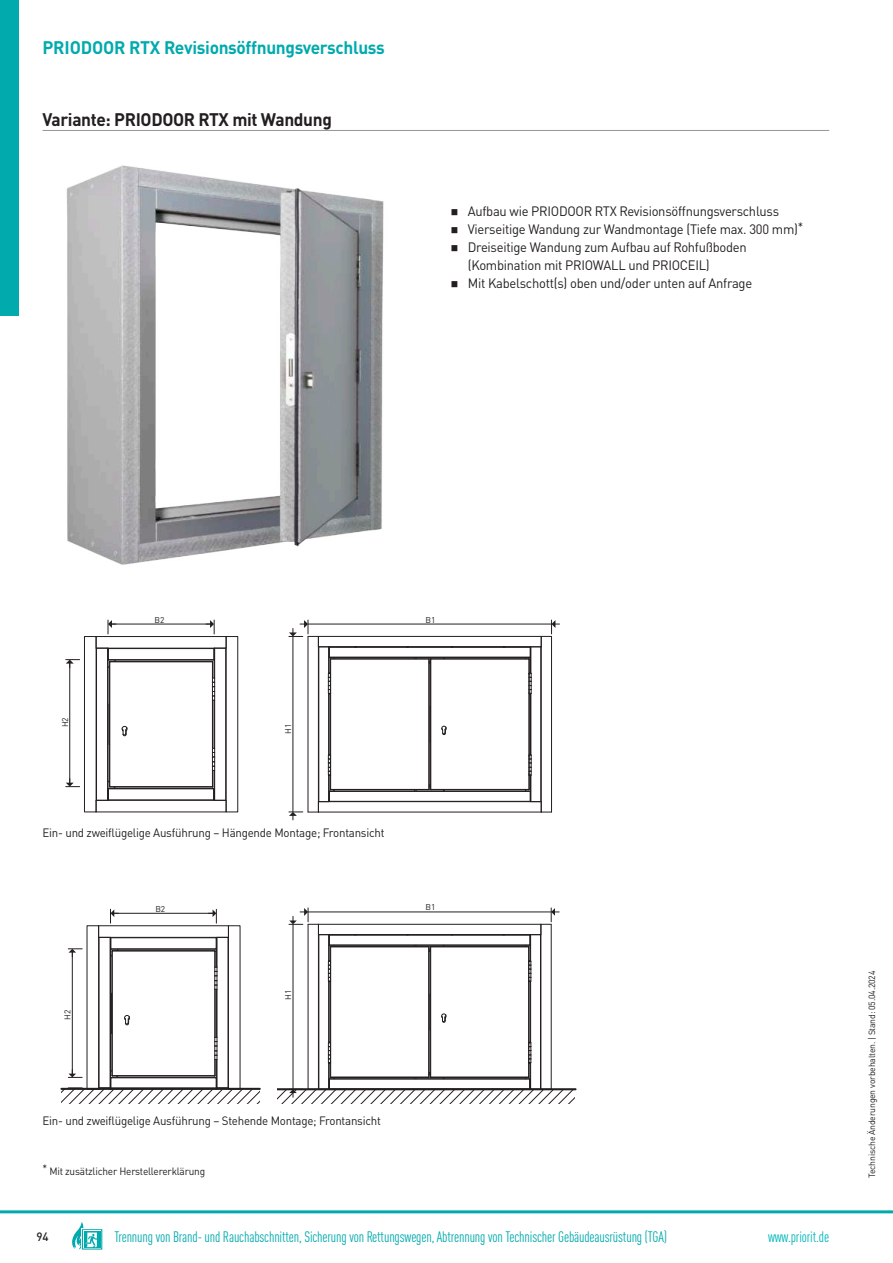
<style>
.page{position:relative;width:893px;height:1263px;background:#fff}
.page>*{position:absolute;margin:0;border:0;box-sizing:border-box;transform-origin:0 0}
.t1{font:700 18px "DINOT";letter-spacing:-.02em;color:#00aaad}
.t2{font:700 18px "DINOT";letter-spacing:-.02em;color:#231f20;scale:.96 1}
.t3{font:condensed 15px "DINOT";letter-spacing:-.01em;color:#00aaad}
.t4{font:condensed 15px "DINOT";letter-spacing:-.01em;color:#00b6ba}
.t5{font:13.5px/18px "DINOT";letter-spacing:-.02em;color:#231f20;scale:.96 1}
.t6{font:12px "DINOT";letter-spacing:-.02em;color:#231f20;scale:.96 1}
.t7{font:500 12px "DINOT";color:#231f20;scale:.96 1}
.t8{font:10.5px "DINOT";letter-spacing:-.02em;color:#231f20;scale:.96 1}
.t9{font:9px "DINOT";letter-spacing:-.02em;color:#231f20;scale:.96 1}
.t10{font:8.4px "DINOT";color:#231f20}
</style>
<div class="page">
<img style="left:66px;top:165px;width:318px;height:400px">
<hr style="left:43px;top:130px;width:786px;height:1px;background:#939598">
<hr style="left:69px;top:662px;width:1px;height:122px;background:#231f20">
<svg style="left:66px;top:659px;width:14px;height:9px"></svg>
<svg style="left:66px;top:779px;width:14px;height:8px"></svg>
<svg style="left:96px;top:620px;width:130px;height:192px"></svg>
<div style="left:96px;top:636px;width:130px;height:12px;border:1px solid #231f20"></div>
<div style="left:226px;top:636px;width:12px;height:176px;border:1px solid #231f20"></div>
<div style="left:84px;top:636px;width:12px;height:176px;border:1px solid #231f20"></div>
<hr style="left:530px;top:694px;width:1px;height:60px;background:#231f20">
<hr style="left:531px;top:693px;width:1px;height:62px;background:#231f20">
<hr style="left:540px;top:647px;width:1px;height:155px;background:#231f20">
<hr style="left:529px;top:693px;width:1px;height:62px;background:#231f20">
<hr style="left:431px;top:659px;width:98px;height:1px;background:#231f20">
<hr style="left:431px;top:789px;width:98px;height:1px;background:#231f20">
<hr style="left:431px;top:658px;width:98px;height:1px;background:#231f20">
<hr style="left:329px;top:791px;width:201px;height:1px;background:#231f20">
<hr style="left:329px;top:657px;width:201px;height:1px;background:#231f20">
<hr style="left:329px;top:647px;width:201px;height:1px;background:#231f20">
<svg style="left:441px;top:725px;width:6px;height:10px"></svg>
<hr style="left:551px;top:636px;width:1px;height:176px;background:#231f20">
<hr style="left:541px;top:636px;width:1px;height:176px;background:#231f20">
<hr style="left:318px;top:646px;width:223px;height:1px;background:#231f20">
<hr style="left:318px;top:636px;width:223px;height:1px;background:#231f20">
<svg style="left:525px;top:754px;width:26px;height:59px"></svg>
<hr style="left:318px;top:812px;width:223px;height:1px;background:#231f20">
<hr style="left:318px;top:801px;width:223px;height:1px;background:#231f20">
<hr style="left:308px;top:624px;width:243px;height:1px;background:#231f20">
<svg style="left:525px;top:620px;width:34px;height:75px"></svg>
<svg style="left:289px;top:620px;width:142px;height:200px"></svg>
<svg style="left:61px;top:909px;width:199px;height:194px"></svg>
<hr style="left:277px;top:1088px;width:299px;height:2px;background:#231f20">
<svg style="left:277px;top:908px;width:298px;height:195px"></svg>
<hr style="left:0;top:1210px;width:893px;height:3px;background:#00aaad">
<div style="left:0;top:0;width:19px;height:316px;background:#00aaad"></div>
<svg style="left:81px;top:1229px;width:22px;height:21px"></svg>
<div style="left:82px;top:1229px;width:20px;height:20px;border:1px solid #00aaad"></div>
<div style="left:83px;top:1231px;width:18px;height:17px;background:#00aaad"></div>
<svg style="left:72px;top:1222px;width:25px;height:27px"></svg>
<h1 class="t1" style="left:43px;top:41px;width:344px">PRIODOOR RTX Revisionsöffnungsverschluss</h1>
<h1 class="t2" style="left:43px;top:113px;width:303px">Variante: PRIODOOR RTX mit Wandung</h1>
<p class="t5" style="left:468px;top:203px;width:351px">Aufbau wie PRIODOOR RTX Revisionsöffnungsverschluss Vierseitige Wandung zur Wandmontage (Tiefe max. 300 mm)<sup>* </sup>Dreiseitige Wandung zum Aufbau auf Rohfußboden (Kombination mit PRIOWALL und PRIOCEIL)<br>Mit Kabelschott(s) oben und/oder unten auf Anfrage</p>
<p class="t10" style="left:60px;top:727px;width:12px;rotate:-90deg">H2</p>
<p class="t10" style="left:154px;top:616px;width:11px">B2</p>
<p class="t10" style="left:283px;top:734px;width:12px;rotate:-90deg">H1</p>
<p class="t6" style="left:43px;top:828px;width:358px">Ein- und zweiflügelige Ausführung – Hängende Montage; Frontansicht</p>
<p class="t10" style="left:63px;top:1020px;width:12px;rotate:-90deg">H2</p>
<p class="t10" style="left:155px;top:904px;width:11px">B2</p>
<p class="t10" style="left:283px;top:1000px;width:12px;rotate:-90deg">H1</p>
<p class="t6" style="left:43px;top:1116px;width:354px">Ein- und zweiflügelige Ausführung – Stehende Montage; Frontansicht</p>
<p class="t8" style="left:43px;top:1167px;width:171px">* Mit zusätzlicher Herstellererklärung</p>
<p class="t10" style="left:426px;top:615px;width:11px">B1</p>
<p class="t10" style="left:425px;top:903px;width:11px">B1</p>
<p class="t7" style="left:37px;top:1232px;width:14px">94</p>
<p class="t3" style="left:114px;top:1230px;width:554px">Trennung von Brand- und Rauchabschnitten, Sicherung von Rettungswegen, Abtrennung von Technischer Gebäudeausrüstung (TGA)</p>
<p class="t4" style="left:768px;top:1230px;width:63px">www.priorit.de</p>
<p class="t9" style="left:868px;top:1178px;width:217px;rotate:-90deg">Technische Änderungen vorbehalten. | Stand: 05.04.2024</p>
</div>
